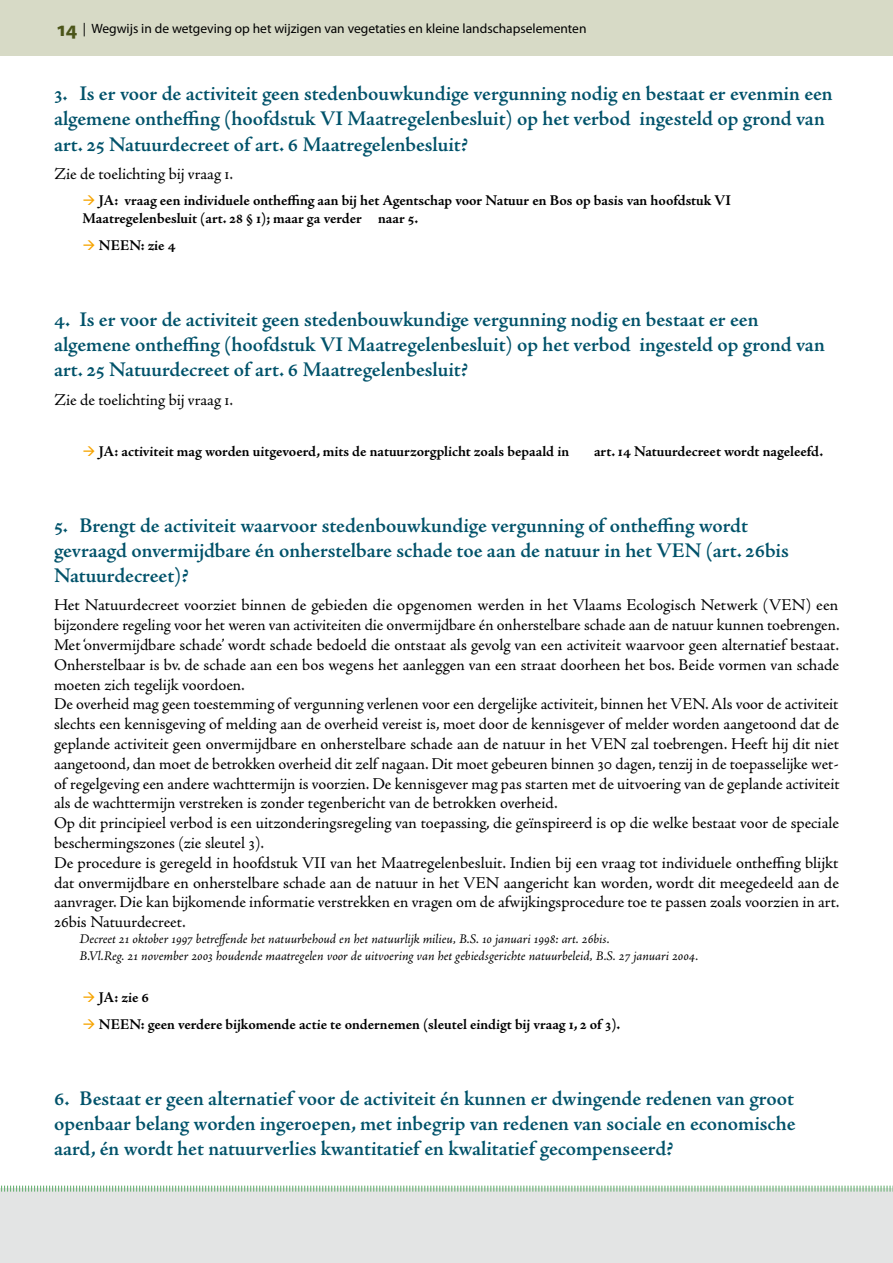
<style>
.page{position:relative;width:893px;height:1263px;background:#fff}
.page>*{position:absolute;margin:0;border:0;box-sizing:border-box;transform-origin:0 0}
.t1{font:600 21px/25.2px "Adobe Jenson Pro";letter-spacing:-.005em;color:#00526a}
.t2{font:16.5px/19.8px "Adobe Jenson Pro";letter-spacing:-.005em;color:#000}
.t3{font:700 15px/18px "Adobe Jenson Pro";letter-spacing:-.005em;color:#000}
.t4{font:italic 13.5px/16.2px "Adobe Jenson Pro";letter-spacing:-.005em;color:#000}
.t5{font:13.5px "Myriad Pro";color:#000}
.s1{font-weight:700;font-size:21px;color:#4b5519}
.s2{color:#f6a400}
</style>
<div class="page">
<div style="left:0;top:0;width:893px;height:56px;background:#d7dac6"></div>
<svg style="left:0;top:1185px;width:893px;height:78px;background:#e0e3e1"></svg>
<p class="t5" style="left:57px;top:20px;width:531px"><span class="s1">14</span> | Wegwijs in de wetgeving op het wijzigen van vegetaties en kleine landschapselementen</p>
<p class="t1" style="left:54px;top:81px;width:780px">3. Is er voor de activiteit geen stedenbouwkundige vergunning nodig en bestaat er evenmin een algemene ontheffing (hoofdstuk VI Maatregelenbesluit) op het verbod ingesteld op grond van art. 25 Natuurdecreet of art. 6 Maatregelenbesluit?</p>
<p class="t2" style="left:54px;top:164px;width:181px">Zie de toelichting bij vraag 1.</p>
<p class="t3" style="left:82px;top:192px;width:650px"><span class="s2">→</span> JA: vraag een individuele ontheffing aan bij het Agentschap voor Natuur en Bos op basis van hoofdstuk VI<br>Maatregelenbesluit (art. 28 § 1); maar ga verder naar 5.</p>
<p class="t3" style="left:82px;top:236px;width:95px"><span class="s2">→</span> NEEN: zie 4</p>
<p class="t1" style="left:54px;top:307px;width:772px">4. Is er voor de activiteit geen stedenbouwkundige vergunning nodig en bestaat er een algemene ontheffing (hoofdstuk VI Maatregelenbesluit) op het verbod ingesteld op grond van art. 25 Natuurdecreet of art. 6 Maatregelenbesluit?</p>
<p class="t2" style="left:54px;top:390px;width:181px">Zie de toelichting bij vraag 1.</p>
<p class="t3" style="left:82px;top:442px;width:488px"><span class="s2">→</span> JA: activiteit mag worden uitgevoerd, mits de natuurzorgplicht zoals bepaald in</p>
<p class="t3" style="left:594px;top:442px;width:231px">art. 14 Natuurdecreet wordt nageleefd.</p>
<p class="t1" style="left:54px;top:513px;width:736px">5. Brengt de activiteit waarvoor stedenbouwkundige vergunning of ontheffing wordt gevraagd onvermijdbare én onherstelbare schade toe aan de natuur in het VEN (art. 26bis<br>Natuurdecreet)?</p>
<p class="t2" style="left:54px;top:596px;width:787px">Het Natuurdecreet voorziet binnen de gebieden die opgenomen werden in het Vlaams Ecologisch Netwerk (VEN) een bijzondere regeling voor het weren van activiteiten die onvermijdbare én onherstelbare schade aan de natuur kunnen toebrengen.<br>Met ‘onvermijdbare schade’ wordt schade bedoeld die ontstaat als gevolg van een activiteit waarvoor geen alternatief bestaat.<br>Onherstelbaar is bv. de schade aan een bos wegens het aanleggen van een straat doorheen het bos. Beide vormen van schade moeten zich tegelijk voordoen.<br>De overheid mag geen toestemming of vergunning verlenen voor een dergelijke activiteit, binnen het VEN. Als voor de activiteit slechts een kennisgeving of melding aan de overheid vereist is, moet door de kennisgever of melder worden aangetoond dat de geplande activiteit geen onvermijdbare en onherstelbare schade aan de natuur in het VEN zal toebrengen. Heeft hij dit niet aangetoond, dan moet de betrokken overheid dit zelf nagaan. Dit moet gebeuren binnen 30 dagen, tenzij in de toepasselijke wet&shy;of regelgeving een andere wachttermijn is voorzien. De kennisgever mag pas starten met de uitvoering van de geplande activiteit als de wachttermijn verstreken is zonder tegenbericht van de betrokken overheid.<br>Op dit principieel verbod is een uitzonderingsregeling van toepassing, die geïnspireerd is op die welke bestaat voor de speciale beschermingszones (zie sleutel 3).<br>De procedure is geregeld in hoofdstuk VII van het Maatregelenbesluit. Indien bij een vraag tot individuele ontheffing blijkt dat onvermijdbare en onherstelbare schade aan de natuur in het VEN aangericht kan worden, wordt dit meegedeeld aan de aanvrager. Die kan bijkomende informatie verstrekken en vragen om de afwijkingsprocedure toe te passen zoals voorzien in art.<br>26bis Natuurdecreet.</p>
<p class="t4" style="left:80px;top:932px;width:620px">Decreet 21 oktober 1997 betreffende het natuurbehoud en het natuurlijk milieu, B.S. 10 januari 1998: art. 26bis.<br>B.Vl.Reg. 21 november 2003 houdende maatregelen voor de uitvoering van het gebiedsgerichte natuurbeleid, B.S. 27 januari 2004.</p>
<p class="t3" style="left:82px;top:989px;width:68px"><span class="s2">→</span> JA: zie 6</p>
<p class="t3" style="left:82px;top:1015px;width:539px"><span class="s2">→</span> NEEN: geen verdere bijkomende actie te ondernemen (sleutel eindigt bij vraag 1, 2 of 3).</p>
<p class="t1" style="left:54px;top:1086px;width:743px;text-align:justify">6. Bestaat er geen alternatief voor de activiteit én kunnen er dwingende redenen van groot openbaar belang worden ingeroepen, met inbegrip van redenen van sociale en economische aard, én wordt het natuurverlies kwantitatief en kwalitatief gecompenseerd?</p>
</div>
